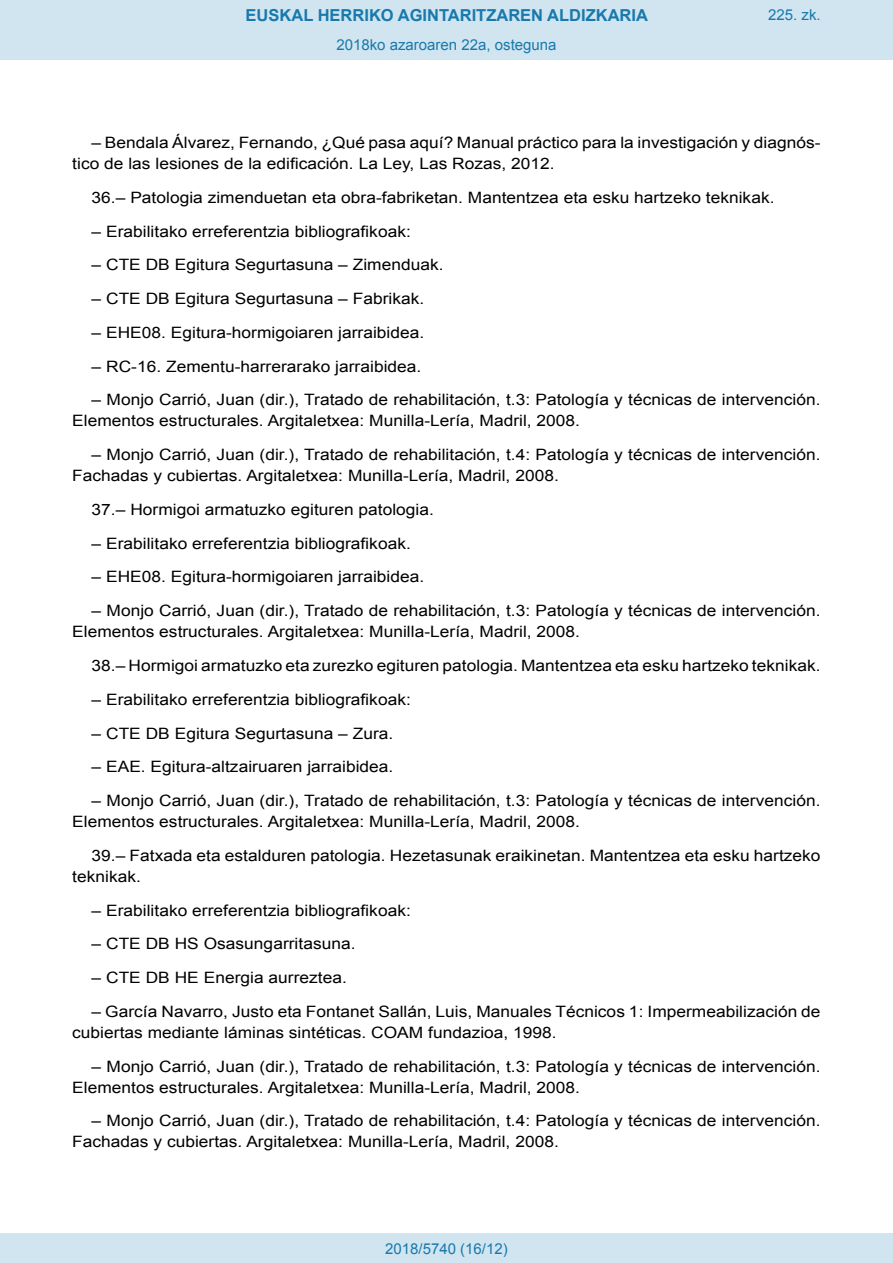
<style>
.page{position:relative;width:893px;height:1263px;background:#fff}
.page>*{position:absolute;margin:0;border:0;box-sizing:border-box;transform-origin:0 0}
.t1{font:700 16.5px "Arial";color:#1879ad}
.BOPVDetalle{font:15.6px/21px "Arial";color:#000;scale:1.11 1}
.Paginacion_Centro{font:15px "Arial";color:#1879ad}
</style>
<div class="page">
<div style="left:0;top:0;width:893px;height:60px;background:#d0e5f0"></div>
<div style="left:0;top:1233px;width:893px;height:30px;background:#d0e5f0"></div>
<p class="t1" style="left:246px;top:4px;width:404px">EUSKAL HERRIKO AGINTARITZAREN ALDIZKARIA</p>
<p class="Paginacion_Centro" style="left:336px;top:35px;width:222px">2018ko azaroaren 22a, osteguna</p>
<p class="Paginacion_Centro" style="left:768px;top:5px;width:54px">225. zk.</p>
<p class="BOPVDetalle" style="left:72px;top:132px;width:676px;text-indent:19px">– Bendala Álvarez, Fernando, ¿Qué pasa aquí? Manual práctico para la investigación y diagnós&shy;tico de las lesiones de la edificación. La Ley, Las Rozas, 2012.</p>
<p class="BOPVDetalle" style="left:92px;top:187px;width:617px">36.– Patologia zimenduetan eta obra-fabriketan. Mantentzea eta esku hartzeko teknikak.</p>
<p class="BOPVDetalle" style="left:92px;top:221px;width:289px">– Erabilitako erreferentzia bibliografikoak:</p>
<p class="BOPVDetalle" style="left:92px;top:255px;width:319px">– CTE DB Egitura Segurtasuna – Zimenduak.</p>
<p class="BOPVDetalle" style="left:92px;top:288px;width:301px">– CTE DB Egitura Segurtasuna – Fabrikak.</p>
<p class="BOPVDetalle" style="left:92px;top:322px;width:301px">– EHE08. Egitura-hormigoiaren jarraibidea.</p>
<p class="BOPVDetalle" style="left:92px;top:356px;width:299px">– RC-16. Zementu-harrerarako jarraibidea.</p>
<p class="BOPVDetalle" style="left:72px;top:390px;width:676px;text-indent:19px">– Monjo Carrió, Juan (dir.), Tratado de rehabilitación, t.3: Patología y técnicas de intervención.<br>Elementos estructurales. Argitaletxea: Munilla-Lería, Madril, 2008.</p>
<p class="BOPVDetalle" style="left:72px;top:444px;width:676px;text-indent:19px">– Monjo Carrió, Juan (dir.), Tratado de rehabilitación, t.4: Patología y técnicas de intervención.<br>Fachadas y cubiertas. Argitaletxea: Munilla-Lería, Madril, 2008.</p>
<p class="BOPVDetalle" style="left:92px;top:499px;width:310px">37.– Hormigoi armatuzko egituren patologia.</p>
<p class="BOPVDetalle" style="left:92px;top:533px;width:289px">– Erabilitako erreferentzia bibliografikoak.</p>
<p class="BOPVDetalle" style="left:92px;top:567px;width:301px">– EHE08. Egitura-hormigoiaren jarraibidea.</p>
<p class="BOPVDetalle" style="left:72px;top:600px;width:676px;text-indent:19px">– Monjo Carrió, Juan (dir.), Tratado de rehabilitación, t.3: Patología y técnicas de intervención.<br>Elementos estructurales. Argitaletxea: Munilla-Lería, Madril, 2008.</p>
<p class="BOPVDetalle" style="left:92px;top:655px;width:658px">38.– Hormigoi armatuzko eta zurezko egituren patologia. Mantentzea eta esku hartzeko teknikak.</p>
<p class="BOPVDetalle" style="left:92px;top:689px;width:289px">– Erabilitako erreferentzia bibliografikoak:</p>
<p class="BOPVDetalle" style="left:92px;top:723px;width:273px">– CTE DB Egitura Segurtasuna – Zura.</p>
<p class="BOPVDetalle" style="left:92px;top:756px;width:273px">– EAE. Egitura-altzairuaren jarraibidea.</p>
<p class="BOPVDetalle" style="left:72px;top:790px;width:676px;text-indent:19px">– Monjo Carrió, Juan (dir.), Tratado de rehabilitación, t.3: Patología y técnicas de intervención.<br>Elementos estructurales. Argitaletxea: Munilla-Lería, Madril, 2008.</p>
<p class="BOPVDetalle" style="left:72px;top:845px;width:676px;text-indent:19px">39.– Fatxada eta estalduren patologia. Hezetasunak eraikinetan. Mantentzea eta esku hartzeko teknikak.</p>
<p class="BOPVDetalle" style="left:92px;top:900px;width:289px">– Erabilitako erreferentzia bibliografikoak:</p>
<p class="BOPVDetalle" style="left:92px;top:933px;width:239px">– CTE DB HS Osasungarritasuna.</p>
<p class="BOPVDetalle" style="left:92px;top:967px;width:231px">– CTE DB HE Energia aurreztea.</p>
<p class="BOPVDetalle" style="left:72px;top:1001px;width:676px;text-indent:19px">– García Navarro, Justo eta Fontanet Sallán, Luis, Manuales Técnicos 1: Impermeabilización de cubiertas mediante láminas sintéticas. COAM fundazioa, 1998.</p>
<p class="BOPVDetalle" style="left:72px;top:1056px;width:676px;text-indent:19px">– Monjo Carrió, Juan (dir.), Tratado de rehabilitación, t.3: Patología y técnicas de intervención.<br>Elementos estructurales. Argitaletxea: Munilla-Lería, Madril, 2008.</p>
<p class="BOPVDetalle" style="left:72px;top:1110px;width:676px;text-indent:19px">– Monjo Carrió, Juan (dir.), Tratado de rehabilitación, t.4: Patología y técnicas de intervención.<br>Fachadas y cubiertas. Argitaletxea: Munilla-Lería, Madril, 2008.</p>
<p class="Paginacion_Centro" style="left:385px;top:1238px;width:124px">2018/5740 (16/12)</p>
</div>
